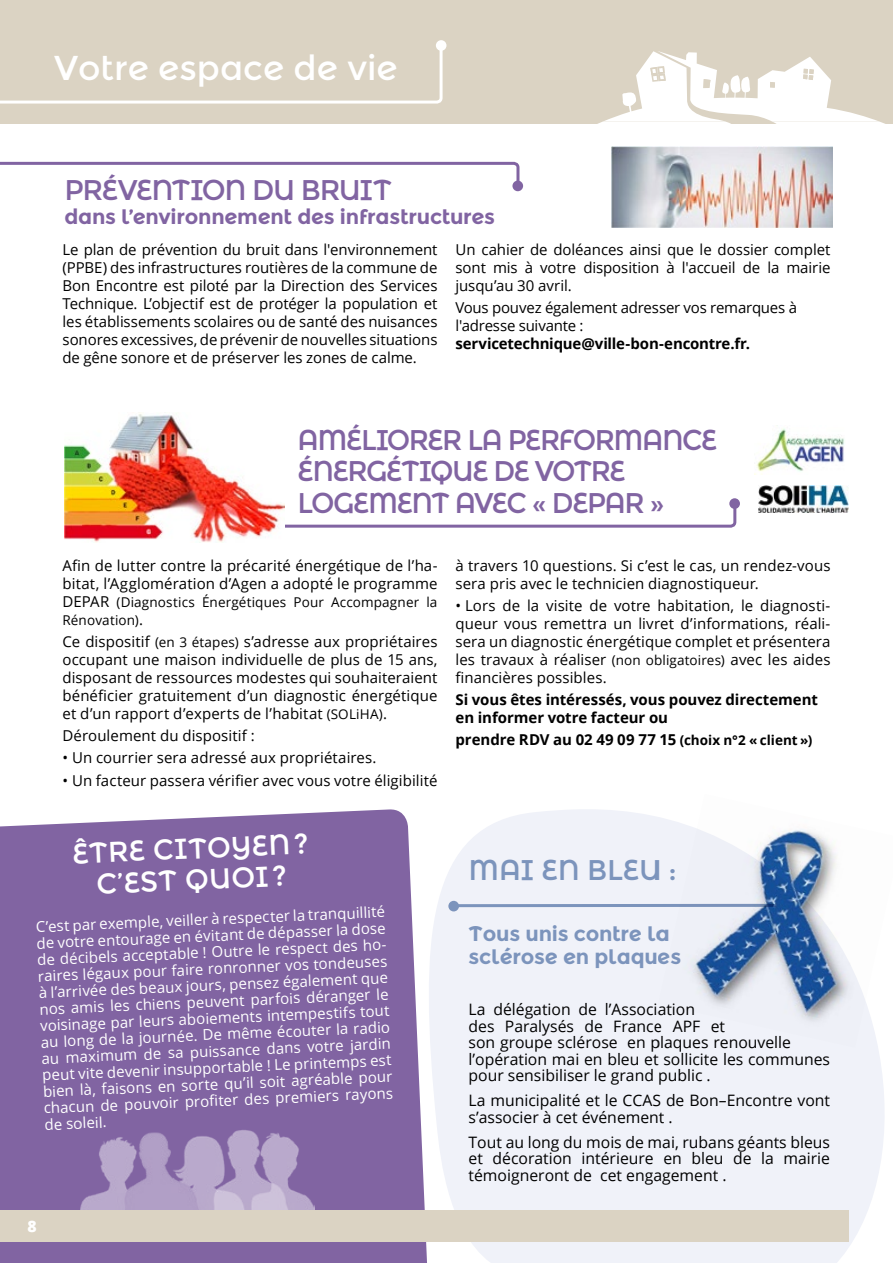
<style>
.page{position:relative;width:893px;height:1263px;background:#fff}
.page>*{position:absolute;margin:0;border:0;box-sizing:border-box;transform-origin:0 0}
.t1{font:34.5px "Montserrat Alternates";color:#fff}
.t2{font:28.5px/31.5px "Montserrat Alternates";letter-spacing:-.055em;color:#8164a2}
.t3{font:28.5px/31.3px "Montserrat Alternates";color:#fff;text-align:center}
.t4{font:28.5px "Montserrat Alternates";letter-spacing:-.01em;color:#7c94bc}
.t5{font:700 21px "Montserrat Alternates";letter-spacing:-.015em;color:#8164a2}
.t6{font:700 21px/22.5px "Montserrat Alternates";letter-spacing:-.01em;color:#7c94bc}
.t7{font:15.75px/16.5px "Open Sans";color:#000}
.t8{font:800 15.75px "Open Sans";color:#fff}
.t9{font:15px/18px "Open Sans";letter-spacing:.005em;color:#000;text-align:justify}
.t10{font:15px/16.4px "Open Sans";color:#fff}
.t11{font:700 15px/18px "Open Sans";letter-spacing:-.005em;color:#000}
.t12{font:15px/18px "Open Sans";letter-spacing:-.015em;color:#000}
.t13{font:13.5px/18px "Open Sans";letter-spacing:.01em;color:#000}
.s1{font-size:15px}
.s2{font-size:13.5px}
</style>
<div class="page">
<div style="left:429px;top:809px;width:455px;height:454px;background:#f0f2f9"></div>
<div style="left:0;top:809px;width:427px;height:454px;background:#8164a2"></div>
<img style="left:80px;top:1121px;width:234px;height:89px">
<hr style="left:457px;top:904px;width:319px;height:3px;background:#7c94bc">
<div style="left:448px;top:901px;width:11px;height:10px;background:#7c94bc;border-radius:50%"></div>
<div style="left:0;top:0;width:893px;height:123px;background:#dbd3c3"></div>
<svg style="left:571px;top:51px;width:316px;height:73px"></svg>
<div style="left:0;top:1210px;width:848px;height:32px;background:#dbd3c3"></div>
<svg style="left:0;top:40px;width:444px;height:64px"></svg>
<div style="left:436px;top:40px;width:10px;height:11px;background:#fff;border-radius:50%"></div>
<img style="left:658px;top:809px;width:226px;height:238px">
<svg style="left:0;top:161px;width:521px;height:22px"></svg>
<div style="left:512px;top:181px;width:11px;height:10px;background:#8164a2;border-radius:50%"></div>
<svg style="left:285px;top:508px;width:453px;height:20px"></svg>
<div style="left:729px;top:498px;width:11px;height:11px;background:#8164a2;border-radius:50%"></div>
<img style="left:612px;top:146px;width:220px;height:82px">
<img style="left:64px;top:414px;width:221px;height:128px">
<img style="left:754px;top:425px;width:91px;height:49px">
<img style="left:759px;top:485px;width:89px;height:27px">
<h1 class="t1" style="left:54px;top:48px;width:345px">Votre espace de vie</h1>
<h2 class="t2" style="left:64px;top:175px;width:329px">PRÉVENTION DU BRUIT</h2>
<h3 class="t5" style="left:64px;top:204px;width:432px">dans l’environnement des infrastructures</h3>
<p class="t9" style="left:63px;top:240px;width:376px">Le plan de prévention du bruit dans l'environnement (PPBE) des infrastructures routières de la commune de Bon Encontre est piloté par la Direction des Services Technique. L’objectif est de protéger la population et les établissements scolaires ou de santé des nuisances sonores excessives, de prévenir de nouvelles situations de gêne sonore et de préserver les zones de calme.</p>
<p class="t9" style="left:455px;top:240px;width:376px">Un cahier de doléances ainsi que le dossier complet sont mis à votre disposition à l'accueil de la mairie jusqu’au 30 avril.</p>
<p class="t12" style="left:455px;top:298px;width:343px">Vous pouvez également adresser vos remarques à l'adresse suivante :</p>
<p class="t11" style="left:455px;top:334px;width:296px">servicetechnique@ville-bon-encontre.fr.</p>
<h2 class="t2" style="left:298px;top:424px;width:421px">AMÉLIORER LA PERFORMANCE<br>ÉNERGÉTIQUE DE VOTRE<br>LOGEMENT AVEC « DEPAR »</h2>
<p class="t9" style="left:63px;top:556px;width:376px">Afin de lutter contre la précarité énergétique de l’ha&shy;bitat, l’Agglomération d’Agen a adopté le programme</p>
<p class="t13" style="left:63px;top:592px;width:376px"><span class="s1">DEPAR</span> (Diagnostics Énergétiques Pour Accompagner la<br>Rénovation)<span class="s1">.</span></p>
<p class="t9" style="left:62px;top:632px;width:376px">Ce dispositif <span class="s2">(en 3 étapes)</span> s’adresse aux propriétaires occupant une maison individuelle de plus de 15 ans, disposant de ressources modestes qui souhaiteraient bénéficier gratuitement d’un diagnostic énergétique et d’un rapport d’experts de l’habitat <span class="s2">(SOLiHA)</span>.</p>
<p class="t9" style="left:62px;top:726px;width:194px">Déroulement du dispositif :</p>
<p class="t9" style="left:62px;top:749px;width:316px">• Un courrier sera adressé aux propriétaires.</p>
<p class="t9" style="left:62px;top:771px;width:376px">• Un facteur passera vérifier avec vous votre éligibilité</p>
<h2 class="t3" style="left:71px;top:839px;width:238px;rotate:-3deg">ÊTRE CITOYEN?<br>C’EST QUOI?</h2>
<p class="t10" style="left:34px;top:920px;width:355px;rotate:-3deg">C’est par exemple, veiller à respecter la tranquillité de votre entourage en évitant de dépasser la dose de décibels acceptable ! Outre le respect des ho&shy;raires légaux pour faire ronronner vos tondeuses à l’arrivée des beaux jours, pensez également que nos amis les chiens peuvent parfois déranger le voisinage par leurs aboiements intempestifs tout au long de la journée. De même écouter la radio au maximum de sa puissance dans votre jardin peut vite devenir insupportable ! Le printemps est bien là, faisons en sorte qu’il soit agréable pour chacun de pouvoir profi ter des premiers rayons de soleil.</p>
<p class="t8" style="left:28px;top:1214px;width:11px">8</p>
<p class="t9" style="left:455px;top:556px;width:376px">à travers 10 questions. Si c’est le cas, un rendez-vous sera pris avec le technicien diagnostiqueur.</p>
<p class="t9" style="left:455px;top:596px;width:376px">• Lors de la visite de votre habitation, le diagnosti&shy;queur vous remettra un livret d’informations, réali&shy;sera un diagnostic énergétique complet et présentera les travaux à réaliser <span class="s2">(non obligatoires)</span> avec les aides financières possibles.</p>
<p class="t11" style="left:455px;top:690px;width:364px">Si vous êtes intéressés, vous pouvez directement en informer votre facteur ou</p>
<p class="t11" style="left:455px;top:731px;width:358px">prendre RDV au 02 49 09 77 15 <span class="s2">(choix n°2 « client »)</span></p>
<h2 class="t4" style="left:469px;top:853px;width:210px">MAI EN BLEU :</h2>
<h3 class="t6" style="left:469px;top:923px;width:214px">Tous unis contre la sclérose en plaques</h3>
<p class="t7" style="left:469px;top:1001px;width:363px">La délégation de l’Association<br>des Paralysés de France APF et<br>son groupe sclérose en plaques renouvelle l’opération mai en bleu et sollicite les communes pour sensibiliser le grand public .</p>
<p class="t7" style="left:469px;top:1092px;width:363px">La municipalité et le CCAS de Bon–Encontre vont s’associer à cet événement .</p>
<p class="t7" style="left:469px;top:1133px;width:363px;text-align:justify">Tout au long du mois de mai, rubans géants bleus et décoration intérieure en bleu de la mairie témoigneront de cet engagement .</p>
</div>
